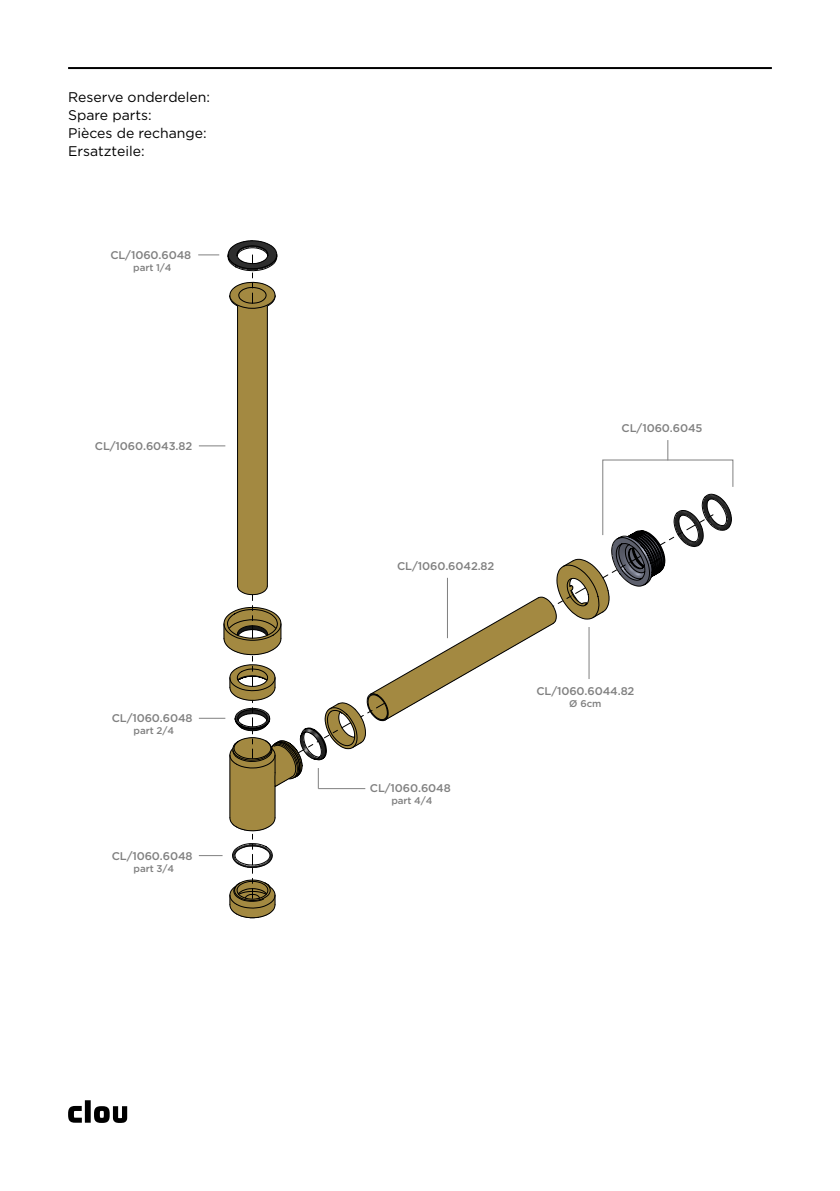
<style>
.page{position:relative;width:840px;height:1191px;background:#fff}
.page>*{position:absolute;margin:0;border:0;box-sizing:border-box;transform-origin:0 0}
.t1{font:14px/18px "Gotham";color:#000}
.t2{font:300 12.6px "Gotham";letter-spacing:-.005em;color:#000}
.t3{font:500 11.2px "Gotham";letter-spacing:-.01em;color:#808080}
.t4{font:500 9.8px "Gotham";letter-spacing:-.01em;color:#808080}
</style>
<div class="page">
<hr style="left:68px;top:67px;width:703px;height:2px;background:#000">
<svg style="left:198px;top:254px;width:21px;height:1px"></svg>
<svg style="left:199px;top:271px;width:533px;height:647px"></svg>
<svg style="left:68px;top:1100px;width:59px;height:23px"></svg>
<p class="t1" style="left:68px;top:88px;width:143px">Reserve onderdelen:<br>Spare parts:<br>Pièces de rechange:<br>Ersatzteile:</p>
<p class="t2" style="left:32px;top:141px;width:95px">CL/06.53011.82</p>
<p class="t3" style="left:110px;top:248px;width:82px">CL/1060.6048</p>
<p class="t4" style="left:133px;top:261px;width:40px">part 1/4</p>
<p class="t3" style="left:95px;top:439px;width:99px">CL/1060.6043.82</p>
<p class="t3" style="left:112px;top:710px;width:82px">CL/1060.6048</p>
<p class="t4" style="left:133px;top:723px;width:42px">part 2/4</p>
<p class="t3" style="left:112px;top:848px;width:82px">CL/1060.6048</p>
<p class="t4" style="left:133px;top:862px;width:42px">part 3/4</p>
<p class="t3" style="left:621px;top:421px;width:82px">CL/1060.6045</p>
<p class="t3" style="left:397px;top:558px;width:99px">CL/1060.6042.82</p>
<p class="t3" style="left:369px;top:780px;width:82px">CL/1060.6048</p>
<p class="t4" style="left:391px;top:793px;width:43px">part 4/4</p>
<p class="t3" style="left:536px;top:683px;width:99px">CL/1060.6044.82</p>
<p class="t4" style="left:569px;top:696px;width:34px">Ø 6cm</p>
</div>
